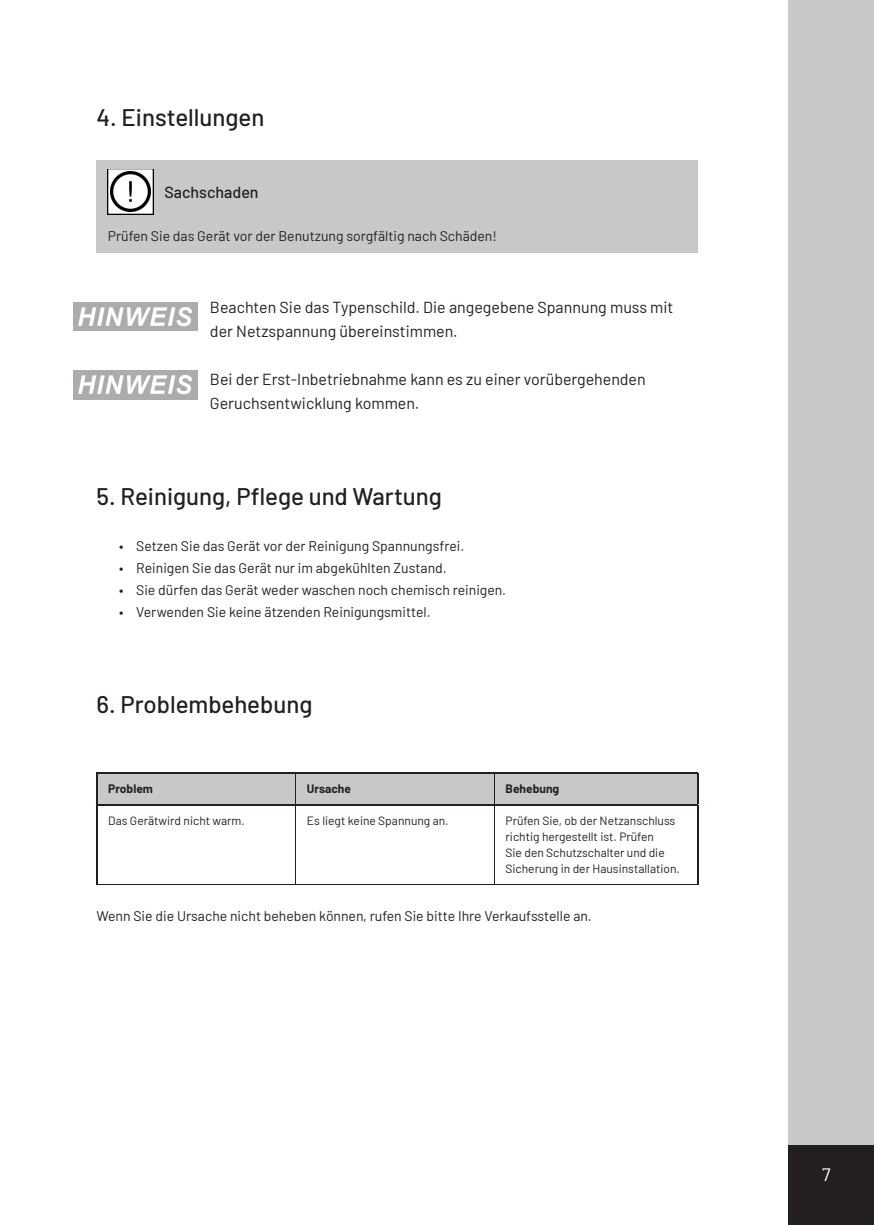
<style>
.page{position:relative;width:874px;height:1225px;background:#fff}
.page>*{position:absolute;margin:0;border:0;box-sizing:border-box;transform-origin:0 0}
.t1{font:500 24px "Barlow";color:#231f20}
.t2{font:18px "Barlow";color:#fff}
.t3{font:16px/24px "Barlow";color:#231f20}
.t4{font:500 16px "Barlow";color:#231f20}
.t5{font:14px "Barlow";color:#231f20}
.t6{font:12px/16px "Barlow";color:#231f20}
.t7{font:700 12px "Barlow";color:#231f20}
</style>
<div class="page">
<div style="left:788px;top:0;width:85px;height:1225px;background:#c8c8c8"></div>
<div style="left:788px;top:1145px;width:85px;height:80px;background:#231f20"></div>
<div style="left:96px;top:161px;width:601px;height:92px;background:#c8c8c8"></div>
<div style="left:97px;top:773px;width:599px;height:31px;background:#c8c8c8"></div>
<hr style="left:295px;top:772px;width:199px;height:1px;background:#231f20">
<hr style="left:494px;top:772px;width:203px;height:1px;background:#231f20">
<hr style="left:96px;top:772px;width:199px;height:1px;background:#231f20">
<hr style="left:96px;top:773px;width:1px;height:31px;background:#231f20">
<hr style="left:295px;top:773px;width:1px;height:31px;background:#231f20">
<hr style="left:493px;top:773px;width:1px;height:31px;background:#231f20">
<hr style="left:696px;top:773px;width:1px;height:31px;background:#231f20">
<hr style="left:96px;top:804px;width:199px;height:1px;background:#231f20">
<hr style="left:96px;top:805px;width:1px;height:79px;background:#231f20">
<hr style="left:295px;top:804px;width:199px;height:1px;background:#231f20">
<hr style="left:295px;top:805px;width:1px;height:79px;background:#231f20">
<hr style="left:494px;top:804px;width:203px;height:1px;background:#231f20">
<hr style="left:493px;top:805px;width:1px;height:79px;background:#231f20">
<hr style="left:696px;top:805px;width:1px;height:79px;background:#231f20">
<hr style="left:96px;top:884px;width:199px;height:1px;background:#231f20">
<hr style="left:295px;top:884px;width:199px;height:1px;background:#231f20">
<hr style="left:494px;top:884px;width:203px;height:1px;background:#231f20">
<img style="left:108px;top:169px;width:45px;height:45px">
<img style="left:73px;top:302px;width:124px;height:29px">
<img style="left:73px;top:371px;width:124px;height:28px">
<h1 class="t1" style="left:96px;top:100px;width:169px">4. Einstellungen</h1>
<p class="t4" style="left:164px;top:181px;width:95px">Sachschaden</p>
<p class="t5" style="left:108px;top:226px;width:390px">Prüfen Sie das Gerät vor der Benutzung sorgfältig nach Schäden!</p>
<p class="t3" style="left:210px;top:294px;width:464px">Beachten Sie das Typenschild. Die angegebene Spannung muss mit der Netzspannung übereinstimmen.</p>
<p class="t3" style="left:210px;top:366px;width:437px">Bei der Erst-Inbetriebnahme kann es zu einer vorübergehenden<br>Geruchsentwicklung kommen.</p>
<h1 class="t1" style="left:96px;top:479px;width:347px">5. Reinigung, Pflege und Wartung</h1>
<p class="t5" style="left:119px;top:536px;width:346px">• Setzen Sie das Gerät vor der Reinigung Spannungsfrei.</p>
<p class="t5" style="left:119px;top:558px;width:329px">• Reinigen Sie das Gerät nur im abgekühlten Zustand.</p>
<p class="t5" style="left:119px;top:580px;width:388px">• Sie dürfen das Gerät weder waschen noch chemisch reinigen.</p>
<p class="t5" style="left:119px;top:602px;width:313px">• Verwenden Sie keine ätzenden Reinigungsmittel.</p>
<h1 class="t1" style="left:96px;top:687px;width:217px">6. Problembehebung</h1>
<p class="t7" style="left:108px;top:780px;width:46px">Problem</p>
<p class="t7" style="left:307px;top:780px;width:45px">Ursache</p>
<p class="t7" style="left:505px;top:780px;width:55px">Behebung</p>
<p class="t6" style="left:108px;top:812px;width:138px">Das Gerätwird nicht warm.</p>
<p class="t6" style="left:307px;top:812px;width:143px">Es liegt keine Spannung an.</p>
<p class="t6" style="left:505px;top:812px;width:175px">Prüfen Sie, ob der Netzanschluss richtig hergestellt ist. Prüfen<br>Sie den Schutzschalter und die Sicherung in der Hausinstallation.</p>
<p class="t5" style="left:96px;top:905px;width:496px">Wenn Sie die Ursache nicht beheben können, rufen Sie bitte Ihre Verkaufsstelle an.</p>
<p class="t2" style="left:821px;top:1161px;width:10px">7</p>
</div>
